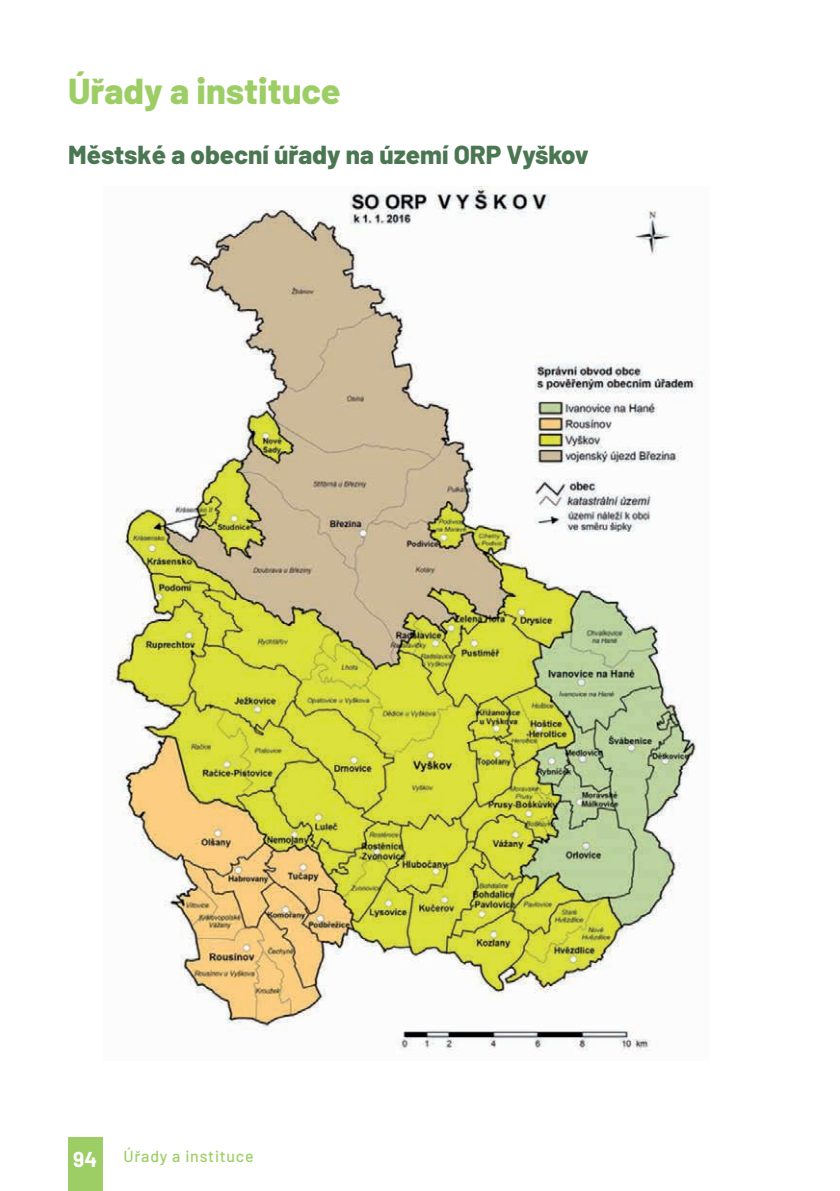
<style>
.page{position:relative;width:840px;height:1191px;background:#fff}
.page>*{position:absolute;margin:0;border:0;box-sizing:border-box;transform-origin:0 0}
.t1{font:800 36px "Barlow";color:#9dce66}
.t2{font:800 26px "Barlow";color:#4a7651}
.t3{font:700 21px "Barlow";color:#fff}
.t4{font:500 16px "Barlow";letter-spacing:.05em;color:#9dce66}
</style>
<div class="page">
<img style="left:111px;top:187px;width:586px;height:864px">
<div style="left:68px;top:1137px;width:34px;height:54px;background:#9dce66"></div>
<h1 class="t1" style="left:68px;top:69px;width:274px">Úřady a instituce</h1>
<p class="t2" style="left:68px;top:138px;width:522px">Městské a obecní úřady na území ORP Vyškov</p>
<p class="t3" style="left:73px;top:1146px;width:25px">94</p>
<p class="t4" style="left:123px;top:1146px;width:132px">Úřady a instituce</p>
</div>
